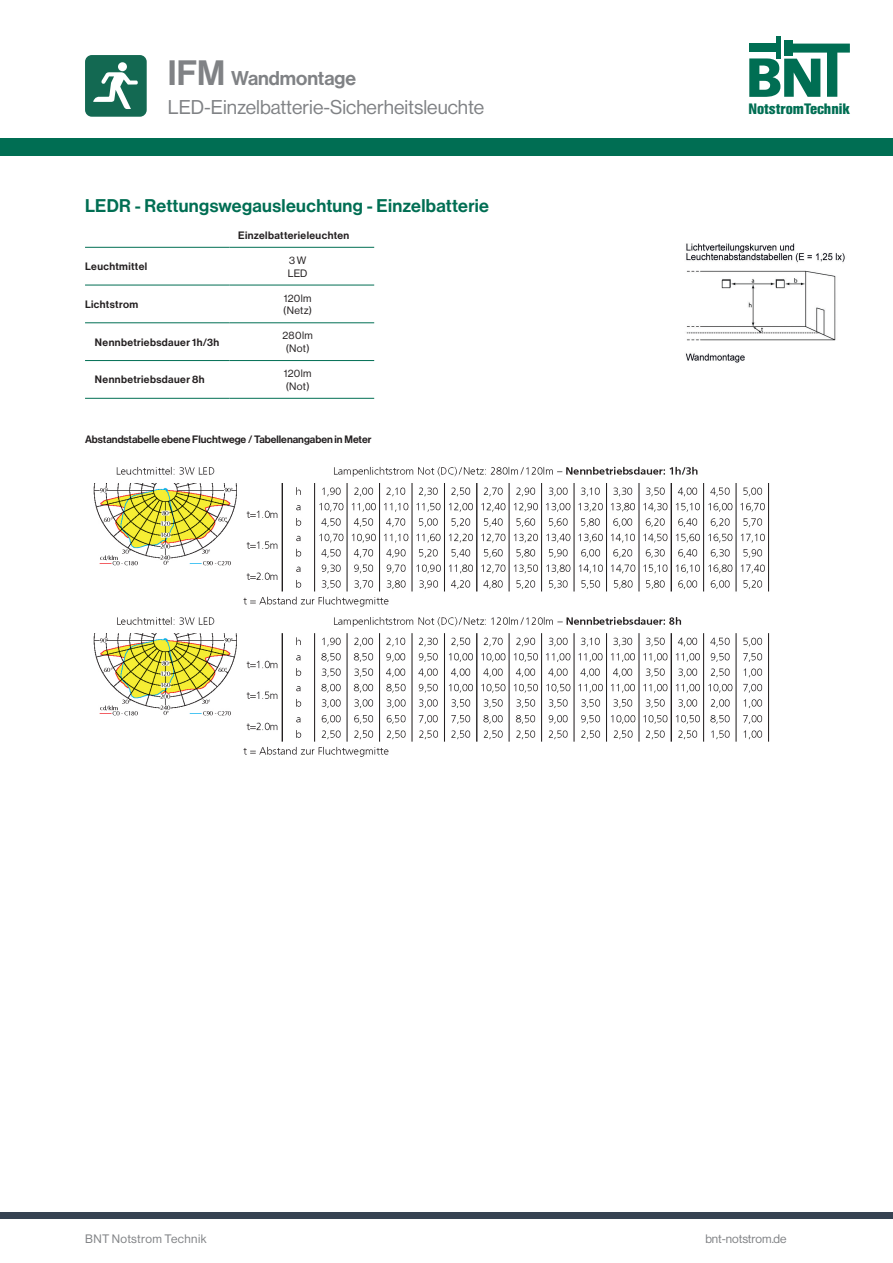
<style>
.page{position:relative;width:893px;height:1263px;background:#fff}
.page>*{position:absolute;margin:0;border:0;box-sizing:border-box;transform-origin:0 0}
.t1{font:19.5px "N Haas Grotesk DS Std 55 Rg";color:#808285}
.t2{font:19.5px "N Haas Grotesk DS Std 65 Md";color:#808285}
.t3{font:18px "N Haas Grotesk DS Std 65 Md";letter-spacing:.02em;color:#006e53}
.t4{font:700 15px "Helvetica Con BQ";color:#006e53}
.t5{font:12px "N Haas Grotesk DS Std 55 Rg";letter-spacing:.015em;color:#808285}
.t6{font:10.5px "N Haas Grotesk DS Std 65 Md";letter-spacing:.03em;color:#231f20}
.t7{font:10.5px "N Haas Grotesk DS Std 65 Md";color:#231f20}
.t8{font:10.5px/12.6px "N Haas Grotesk DS Std 55 Rg";letter-spacing:.035em;color:#231f20}
.s1{font-size:34.5px}
</style>
<div class="page">
<svg style="left:749px;top:44px;width:101px;height:53px"></svg>
<div style="left:784px;top:40px;width:9px;height:16px;background:#006e53"></div>
<div style="left:749px;top:43px;width:31px;height:9px;background:#006e53"></div>
<hr style="left:776px;top:36px;width:4px;height:23px;background:#006e53">
<div style="left:0;top:138px;width:893px;height:17px;background:#006e53"></div>
<div style="left:86px;top:56px;width:59px;height:59px;background:#136952;border-radius:5px"></div>
<div style="left:85px;top:55px;width:62px;height:62px;border:3px solid #136952;border-radius:5px"></div>
<div style="left:118px;top:62px;width:9px;height:9px;background:#fff;border-radius:50%"></div>
<svg style="left:93px;top:72px;width:45px;height:37px"></svg>
<div style="left:0;top:1212px;width:893px;height:6px;background:#364352"></div>
<img style="left:685px;top:243px;width:160px;height:120px">
<img style="left:93px;top:466px;width:677px;height:291px">
<hr style="left:85px;top:247px;width:145px;height:1px;background:#006e53">
<hr style="left:230px;top:247px;width:144px;height:1px;background:#006e53">
<hr style="left:85px;top:285px;width:145px;height:1px;background:#006e53">
<hr style="left:230px;top:285px;width:144px;height:1px;background:#006e53">
<hr style="left:85px;top:322px;width:145px;height:1px;background:#006e53">
<hr style="left:230px;top:322px;width:144px;height:1px;background:#006e53">
<hr style="left:85px;top:360px;width:145px;height:1px;background:#006e53">
<hr style="left:230px;top:360px;width:144px;height:1px;background:#006e53">
<hr style="left:85px;top:398px;width:145px;height:1px;background:#006e53">
<hr style="left:230px;top:398px;width:144px;height:1px;background:#006e53">
<h1 class="t2" style="left:168px;top:67px;width:190px"><span class="s1">IFM</span> Wandmontage</h1>
<h1 class="t1" style="left:168px;top:96px;width:318px">LED-Einzelbatterie-Sicherheitsleuchte</h1>
<h2 class="t3" style="left:85px;top:195px;width:406px">LEDR - Rettungswegausleuchtung - Einzelbatterie</h2>
<p class="t6" style="left:238px;top:229px;width:113px">Einzelbatterieleuchten</p>
<p class="t6" style="left:85px;top:260px;width:64px">Leuchtmittel</p>
<p class="t8" style="left:288px;top:254px;width:21px">3 W<br>LED</p>
<p class="t6" style="left:85px;top:298px;width:55px">Lichtstrom</p>
<p class="t8" style="left:283px;top:292px;width:31px">120lm (Netz)</p>
<p class="t6" style="left:95px;top:336px;width:126px">Nennbetriebsdauer 1h/3h</p>
<p class="t8" style="left:282px;top:329px;width:32px;text-align:center">280lm (Not)</p>
<p class="t6" style="left:95px;top:374px;width:111px">Nennbetriebsdauer 8h</p>
<p class="t8" style="left:284px;top:367px;width:29px">120lm (Not)</p>
<p class="t7" style="left:85px;top:433px;width:288px">Abstandstabelle ebene Fluchtwege / Tabellenangaben in Meter</p>
<h3 class="t4" style="left:748px;top:100px;width:103px">NotstromTechnik</h3>
<p class="t5" style="left:85px;top:1231px;width:123px">BNT Notstrom Technik</p>
<p class="t5" style="left:705px;top:1231px;width:83px">bnt-notstrom.de</p>
</div>
